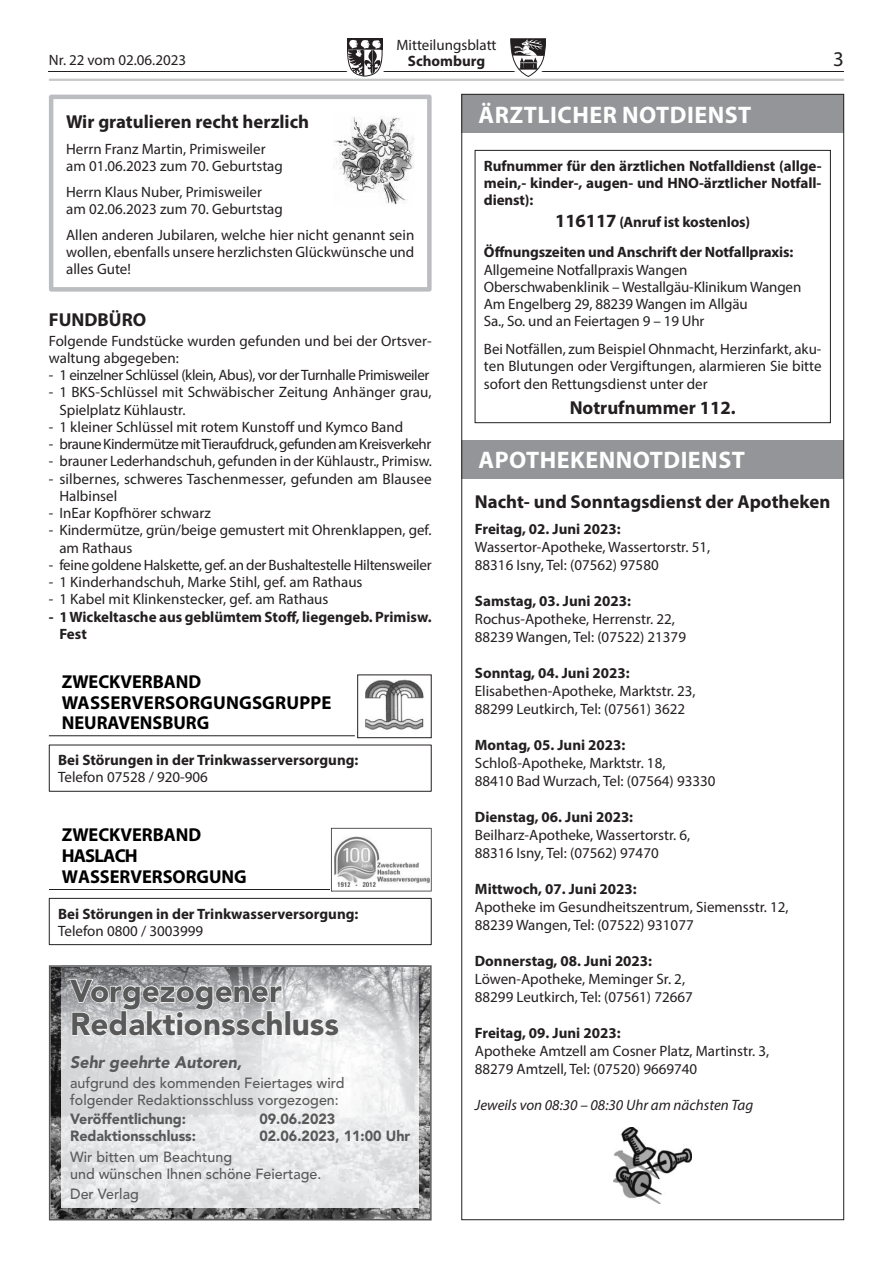
<style>
.page{position:relative;width:893px;height:1263px;background:#fff}
.page>*{position:absolute;margin:0;border:0;box-sizing:border-box;transform-origin:0 0}
.t1{font:900 31.5px/33px "Avenir LT Std";color:#595959}
.t2{font:700 24px "Myriad Pro";letter-spacing:.02em;color:#fff}
.t3{font:21px "Myriad Pro";color:#231f20}
.t4{font:700 18.75px "Myriad Pro";color:#231f20}
.t5{font:700 18.75px/21px "Myriad Pro";color:#000}
.t6{font:italic 900 16.65px "Avenir LT Std";color:#595959}
.t7{font:15px/17.2px "Myriad Pro";color:#231f20}
.t8{font:700 15px/17.2px "Myriad Pro";color:#231f20}
.t9{font:15px "Myriad Pro";letter-spacing:-.03em;color:#231f20}
.t10{font:15px "Myriad Pro";letter-spacing:-.02em;color:#231f20}
.t11{font:italic 15px "Myriad Pro";color:#231f20}
.t12{font:500 14.7px/16.5px "Avenir LT Std";color:#595959}
.t13{font:900 14.7px "Avenir LT Std";color:#595959}
.s1{font-size:18.75px}
</style>
<div class="page">
<hr style="left:49px;top:71px;width:795px;height:1px;background:#231f20">
<svg style="left:347px;top:38px;width:36px;height:39px"></svg>
<svg style="left:510px;top:38px;width:36px;height:39px"></svg>
<hr style="left:49px;top:79px;width:795px;height:2px;background:#c7c8ca">
<img style="left:333px;top:117px;width:81px;height:88px">
<div style="left:49px;top:95px;width:383px;height:197px;border:4px solid #bcbdc0"></div>
<hr style="left:49px;top:735px;width:306px;height:1px;background:#231f20">
<div style="left:357px;top:674px;width:75px;height:64px;border:1px solid #231f20"></div>
<img style="left:365px;top:679px;width:59px;height:51px">
<div style="left:49px;top:745px;width:383px;height:47px;border:1px solid #231f20"></div>
<hr style="left:49px;top:889px;width:281px;height:1px;background:#231f20">
<svg style="left:331px;top:828px;width:101px;height:63px"></svg>
<img style="left:334px;top:837px;width:96px;height:50px">
<div style="left:49px;top:898px;width:383px;height:47px;border:1px solid #231f20"></div>
<div style="left:461px;top:94px;width:383px;height:39px;background:#939598"></div>
<div style="left:475px;top:150px;width:356px;height:273px;border:1px solid #231f20"></div>
<div style="left:461px;top:440px;width:383px;height:39px;background:#939598"></div>
<svg style="left:49px;top:965px;width:383px;height:255px;background:#6a6a6a"></svg>
<img style="left:62px;top:967px;width:357px;height:241px">
<hr style="left:62px;top:965px;width:357px;height:2px;background:#77787b">
<svg style="left:68px;top:978px;width:215px;height:59px"></svg>
<div style="left:285px;top:1010px;width:6px;height:26px;border:2px solid #fff"></div>
<svg style="left:292px;top:1018px;width:48px;height:19px"></svg>
<img style="left:614px;top:1127px;width:78px;height:77px">
<p class="t7" style="left:396px;top:36px;width:102px">Mitteilungsblatt</p>
<p class="t7" style="left:49px;top:51px;width:139px">Nr. 22 vom 02.06.2023</p>
<p class="t8" style="left:408px;top:52px;width:79px">Schomburg</p>
<h3 class="t3" style="left:833px;top:46px;width:12px">3</h3>
<p class="t4" style="left:66px;top:110px;width:245px">Wir gratulieren recht herzlich</p>
<p class="t7" style="left:66px;top:140px;width:218px">Herrn Franz Martin, Primisweiler am 01.06.2023 zum 70. Geburtstag</p>
<p class="t7" style="left:66px;top:183px;width:218px">Herrn Klaus Nuber, Primisweiler am 02.06.2023 zum 70. Geburtstag</p>
<p class="t7" style="left:66px;top:226px;width:350px;text-align:justify">Allen anderen Jubilaren, welche hier nicht genannt sein wollen, ebenfalls unsere herzlichsten Glückwünsche und alles Gute!</p>
<p class="t4" style="left:49px;top:308px;width:99px">FUNDBÜRO</p>
<p class="t7" style="left:49px;top:332px;width:384px">Folgende Fundstücke wurden gefunden und bei der Ortsver&shy;waltung abgegeben:</p>
<p class="t9" style="left:49px;top:366px;width:382px">- 1 einzelner Schlüssel (klein, Abus), vor der Turnhalle Primisweiler</p>
<p class="t7" style="left:59px;top:383px;width:374px;text-indent:-10px">- 1 BKS-Schlüssel mit Schwäbischer Zeitung Anhänger grau,<br>Spielplatz Kühlaustr.</p>
<p class="t7" style="left:49px;top:418px;width:356px">- 1 kleiner Schlüssel mit rotem Kunstoff und Kymco Band</p>
<p class="t9" style="left:49px;top:435px;width:384px">- braune Kindermütze mit Tieraufdruck, gefunden am Kreisverkehr</p>
<p class="t7" style="left:49px;top:452px;width:385px">- brauner Lederhandschuh, gefunden in der Kühlaustr., Primisw.</p>
<p class="t7" style="left:59px;top:470px;width:374px;text-indent:-10px">- silbernes, schweres Taschenmesser, gefunden am Blausee<br>Halbinsel</p>
<p class="t7" style="left:49px;top:504px;width:163px">- InEar Kopfhörer schwarz</p>
<p class="t7" style="left:59px;top:521px;width:374px;text-indent:-10px">- Kindermütze, grün/beige gemustert mit Ohrenklappen, gef. am Rathaus</p>
<p class="t10" style="left:49px;top:555px;width:384px">- feine goldene Halskette, gef. an der Bushaltestelle Hiltensweiler</p>
<p class="t7" style="left:49px;top:573px;width:315px">- 1 Kinderhandschuh, Marke Stihl, gef. am Rathaus</p>
<p class="t7" style="left:49px;top:590px;width:281px">- 1 Kabel mit Klinkenstecker, gef. am Rathaus</p>
<p class="t8" style="left:59px;top:607px;width:374px;text-indent:-10px">- 1 Wickeltasche aus geblümtem Stoff, liegengeb. Primisw.<br>Fest</p>
<p class="t5" style="left:62px;top:670px;width:271px">ZWECKVERBAND<br>WASSERVERSORGUNGSGRUPPE<br>NEURAVENSBURG</p>
<p class="t8" style="left:58px;top:751px;width:302px">Bei Störungen in der Trinkwasserversorgung:</p>
<p class="t7" style="left:58px;top:768px;width:151px">Telefon 07528 / 920-906</p>
<p class="t5" style="left:62px;top:823px;width:186px">ZWECKVERBAND<br>HASLACH<br>WASSERVERSORGUNG</p>
<p class="t8" style="left:58px;top:904px;width:302px">Bei Störungen in der Trinkwasserversorgung:</p>
<p class="t7" style="left:58px;top:922px;width:147px">Telefon 0800 / 3003999</p>
<h1 class="t1" style="left:70px;top:974px;width:270px">Vorgezogener<br>Redaktionsschluss</h1>
<p class="t6" style="left:70px;top:1052px;width:173px">Sehr geehrte Autoren,</p>
<p class="t12" style="left:70px;top:1075px;width:276px">aufgrund des kommenden Feiertages wird folgender Redaktionsschluss vorgezogen:</p>
<p class="t13" style="left:70px;top:1110px;width:117px">Veröffentlichung:</p>
<p class="t13" style="left:259px;top:1110px;width:77px">09.06.2023</p>
<p class="t13" style="left:70px;top:1127px;width:127px">Redaktionsschluss:</p>
<p class="t13" style="left:259px;top:1127px;width:152px">02.06.2023, 11:00 Uhr</p>
<p class="t12" style="left:70px;top:1149px;width:253px">Wir bitten um Beachtung<br>und wünschen Ihnen schöne Feiertage.</p>
<p class="t12" style="left:70px;top:1186px;width:70px">Der Verlag</p>
<h2 class="t2" style="left:479px;top:99px;width:274px">ÄRZTLICHER NOTDIENST</h2>
<p class="t8" style="left:484px;top:156px;width:339px;text-align:justify">Rufnummer für den ärztlichen Notfalldienst (allge&shy;mein,- kinder-, augen- und HNO-ärztlicher Notfall&shy;dienst):</p>
<p class="t8" style="left:484px;top:206px;width:311px;line-height:30.8px;text-indent:71px"><span class="s1">116117</span> (Anruf ist kostenlos)<br>Öffnungszeiten und Anschrift der Notfallpraxis:</p>
<p class="t7" style="left:484px;top:261px;width:319px">Allgemeine Notfallpraxis Wangen Oberschwabenklinik – Westallgäu-Klinikum Wangen Am Engelberg 29, 88239 Wangen im Allgäu<br>Sa., So. und an Feiertagen 9 – 19 Uhr</p>
<p class="t7" style="left:484px;top:340px;width:339px;text-align:justify">Bei Notfällen, zum Beispiel Ohnmacht, Herzinfarkt, aku&shy;ten Blutungen oder Vergiftungen, alarmieren Sie bitte sofort den Rettungsdienst unter der</p>
<p class="t4" style="left:570px;top:395px;width:168px">Notrufnummer 112.</p>
<h2 class="t2" style="left:479px;top:445px;width:268px">APOTHEKENNOTDIENST</h2>
<p class="t4" style="left:475px;top:489px;width:357px">Nacht- und Sonntagsdienst der Apotheken</p>
<p class="t8" style="left:475px;top:520px;width:147px">Freitag, 02. Juni 2023:</p>
<p class="t7" style="left:475px;top:538px;width:237px;line-height:18px">Wassertor-Apotheke, Wassertorstr. 51,<br>88316 Isny, Tel: (07562) 97580</p>
<p class="t8" style="left:475px;top:592px;width:158px">Samstag, 03. Juni 2023:</p>
<p class="t7" style="left:475px;top:610px;width:213px;line-height:18px">Rochus-Apotheke, Herrenstr. 22,<br>88239 Wangen, Tel: (07522) 21379</p>
<p class="t8" style="left:475px;top:664px;width:156px">Sonntag, 04. Juni 2023:</p>
<p class="t7" style="left:475px;top:682px;width:222px;line-height:18px">Elisabethen-Apotheke, Marktstr. 23,<br>88299 Leutkirch, Tel: (07561) 3622</p>
<p class="t8" style="left:475px;top:736px;width:152px">Montag, 05. Juni 2023:</p>
<p class="t7" style="left:475px;top:754px;width:242px;line-height:18px">Schloß-Apotheke, Marktstr. 18,<br>88410 Bad Wurzach, Tel: (07564) 93330</p>
<p class="t8" style="left:475px;top:808px;width:160px">Dienstag, 06. Juni 2023:</p>
<p class="t7" style="left:475px;top:826px;width:217px;line-height:18px">Beilharz-Apotheke, Wassertorstr. 6,<br>88316 Isny, Tel: (07562) 97470</p>
<p class="t8" style="left:475px;top:880px;width:163px">Mittwoch, 07. Juni 2023:</p>
<p class="t7" style="left:475px;top:898px;width:315px;line-height:18px">Apotheke im Gesundheitszentrum, Siemensstr. 12,<br>88239 Wangen, Tel: (07522) 931077</p>
<p class="t8" style="left:475px;top:952px;width:179px">Donnerstag, 08. Juni 2023:</p>
<p class="t7" style="left:475px;top:970px;width:219px;line-height:18px">Löwen-Apotheke, Meminger Sr. 2,<br>88299 Leutkirch, Tel: (07561) 72667</p>
<p class="t8" style="left:475px;top:1024px;width:147px">Freitag, 09. Juni 2023:</p>
<p class="t7" style="left:475px;top:1042px;width:296px;line-height:18px">Apotheke Amtzell am Cosner Platz, Martinstr. 3,<br>88279 Amtzell, Tel: (07520) 9669740</p>
<p class="t11" style="left:475px;top:1096px;width:280px">Jeweils von 08:30 – 08:30 Uhr am nächsten Tag</p>
</div>
